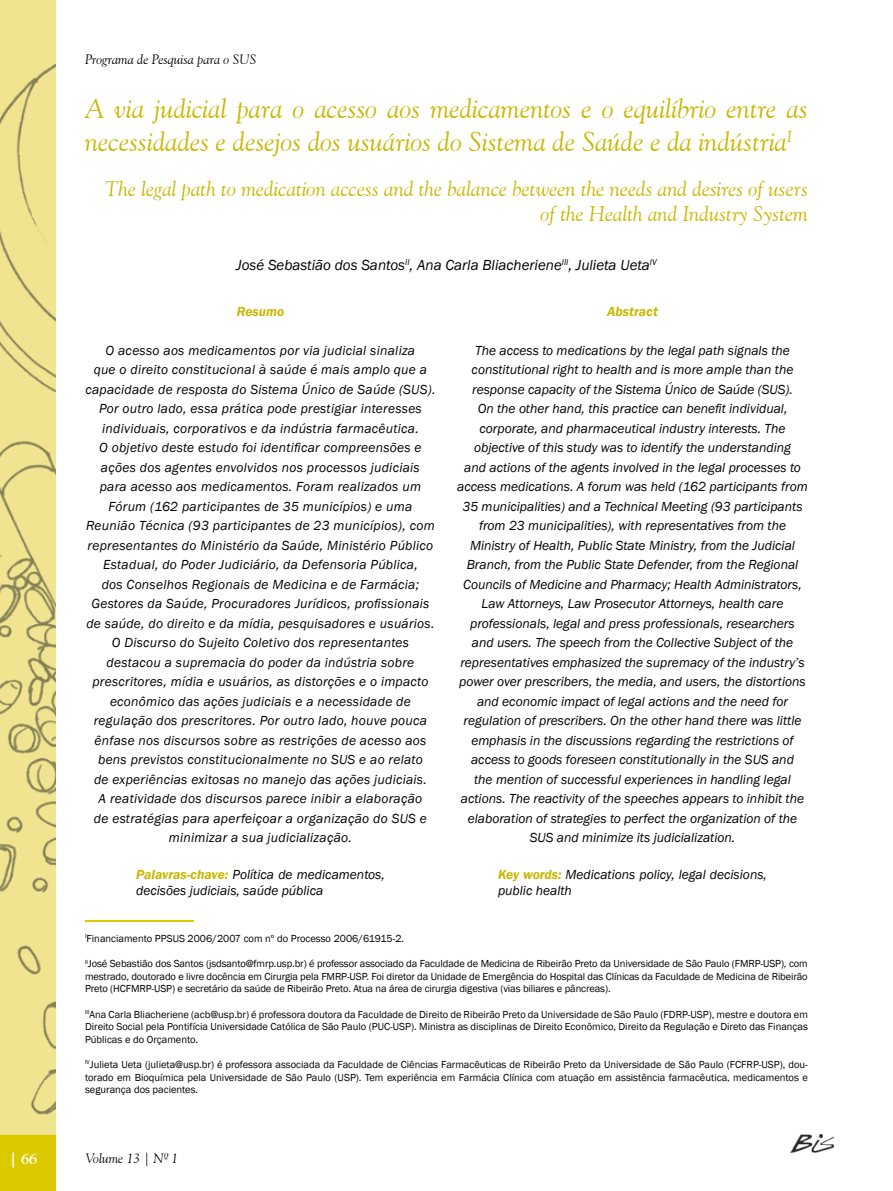
<style>
.page{position:relative;width:893px;height:1191px;background:#fff}
.page>*{position:absolute;margin:0;border:0;box-sizing:border-box;transform-origin:0 0}
.t1{font:italic 27px/32.4px "Goudy Old Style BT";color:#c9b700}
.t2{font:italic 21px/25.2px "Goudy Old Style BT";color:#c9b700;text-align:right}
.t3{font:italic 15px "Franklin Gothic";color:#000}
.t4{font:italic 700 15px "Goudy Old Style BT";color:#fff}
.t5{font:italic 13.5px/19.5px "Franklin Gothic";color:#000}
.t6{font:italic 13.5px/19.5px "Franklin Gothic";letter-spacing:.02em;color:#000;text-align:center}
.t7{font:italic 13.5px "Goudy Old Style BT";color:#000}
.t8{font:italic 600 13.5px "Franklin Gothic";color:#c9b700}
.t9{font:10.5px/12.6px "Franklin Gothic";color:#000;text-align:justify}
.s1{font-weight:600;color:#c9b700}
</style>
<div class="page">
<hr style="left:85px;top:920px;width:108px;height:1px;background:#ddc900">
<img style="left:790px;top:1134px;width:43px;height:18px">
<div style="left:0;top:0;width:55px;height:1191px;background:#ddc900"></div>
<img style="left:0;top:0;width:55px;height:1134px">
<p class="t4" style="left:10px;top:1149px;width:29px">| 66</p>
<p class="t7" style="left:85px;top:51px;width:173px">Programa de Pesquisa para o SUS</p>
<h1 class="t1" style="left:85px;top:92px;width:724px">A via judicial para o acesso aos medicamentos e o equilíbrio entre as necessidades e desejos dos usuários do Sistema de Saúde e da indústria<sup>I</sup></h1>
<h2 class="t2" style="left:105px;top:176px;width:705px">The legal path to medication access and the balance between the needs and desires of users of the Health and Industry System</h2>
<p class="t3" style="left:236px;top:256px;width:422px">José Sebastião dos Santos<sup>II</sup>, Ana Carla Bliacheriene<sup>III</sup>, Julieta Ueta<sup>IV</sup></p>
<p class="t8" style="left:237px;top:302px;width:49px">Resumo</p>
<p class="t6" style="left:85px;top:340px;width:351px">O acesso aos medicamentos por via judicial sinaliza<br>que o direito constitucional à saúde é mais amplo que a capacidade de resposta do Sistema Único de Saúde (SUS).<br>Por outro lado, essa prática pode prestigiar interesses individuais, corporativos e da indústria farmacêutica.<br>O objetivo deste estudo foi identificar compreensões e ações dos agentes envolvidos nos processos judiciais<br>para acesso aos medicamentos. Foram realizados um Fórum (162 participantes de 35 municípios) e uma Reunião Técnica (93 participantes de 23 municípios), com representantes do Ministério da Saúde, Ministério Público Estadual, do Poder Judiciário, da Defensoria Pública,<br>dos Conselhos Regionais de Medicina e de Farmácia; Gestores da Saúde, Procuradores Jurídicos, profissionais de saúde, do direito e da mídia, pesquisadores e usuários.<br>O Discurso do Sujeito Coletivo dos representantes destacou a supremacia do poder da indústria sobre prescritores, mídia e usuários, as distorções e o impacto econômico das ações judiciais e a necessidade de regulação dos prescritores. Por outro lado, houve pouca ênfase nos discursos sobre as restrições de acesso aos bens previstos constitucionalmente no SUS e ao relato<br>de experiências exitosas no manejo das ações judiciais.<br>A reatividade dos discursos parece inibir a elaboração<br>de estratégias para aperfeiçoar a organização do SUS e minimizar a sua judicialização.</p>
<p class="t5" style="left:136px;top:866px;width:250px;line-height:16.2px"><span class="s1">Palavras-chave:</span> Política de medicamentos, decisões judiciais, saúde pública</p>
<p class="t8" style="left:607px;top:302px;width:52px">Abstract</p>
<p class="t5" style="left:457px;top:340px;width:352px;text-align:center">The access to medications by the legal path signals the constitutional right to health and is more ample than the response capacity of the Sistema Único de Saúde (SUS).<br>On the other hand, this practice can benefit individual, corporate, and pharmaceutical industry interests. The objective of this study was to identify the understanding<br>and actions of the agents involved in the legal processes to access medications. A forum was held (162 participants from 35 municipalities) and a Technical Meeting (93 participants from 23 municipalities), with representatives from the Ministry of Health, Public State Ministry, from the Judicial Branch, from the Public State Defender, from the Regional Councils of Medicine and Pharmacy; Health Administrators, Law Attorneys, Law Prosecutor Attorneys, health care professionals, legal and press professionals, researchers<br>and users. The speech from the Collective Subject of the representatives emphasized the supremacy of the industry’s power over prescribers, the media, and users, the distortions and economic impact of legal actions and the need for regulation of prescribers. On the other hand there was little emphasis in the discussions regarding the restrictions of access to goods foreseen constitutionally in the SUS and<br>the mention of successful experiences in handling legal actions. The reactivity of the speeches appears to inhibit the elaboration of strategies to perfect the organization of the SUS and minimize its judicialization.</p>
<p class="t5" style="left:498px;top:867px;width:270px;line-height:16.2px"><span class="s1">Key words:</span> Medications policy, legal decisions, public health</p>
<p class="t9" style="left:85px;top:932px;width:321px"><sup>I</sup>Financiamento PPSUS 2006/2007 com nº do Processo 2006/61915-2.</p>
<p class="t9" style="left:85px;top:957px;width:724px"><sup>II</sup>José Sebastião dos Santos (jsdsanto@fmrp.usp.br) é professor associado da Faculdade de Medicina de Ribeirão Preto da Universidade de São Paulo (FMRP-USP), com mestrado, doutorado e livre docência em Cirurgia pela FMRP-USP. Foi diretor da Unidade de Emergência do Hospital das Clínicas da Faculdade de Medicina de Ribeirão Preto (HCFMRP-USP) e secretário da saúde de Ribeirão Preto. Atua na área de cirurgia digestiva (vias biliares e pâncreas).</p>
<p class="t9" style="left:85px;top:1008px;width:724px"><sup>III</sup>Ana Carla Bliacheriene (acb@usp.br) é professora doutora da Faculdade de Direito de Ribeirão Preto da Universidade de São Paulo (FDRP-USP), mestre e doutora em Direito Social pela Pontifícia Universidade Católica de São Paulo (PUC-USP). Ministra as disciplinas de Direito Econômico, Direito da Regulação e Direto das Finanças Públicas e do Orçamento.</p>
<p class="t9" style="left:85px;top:1058px;width:724px"><sup>IV</sup>Julieta Ueta (julieta@usp.br) é professora associada da Faculdade de Ciências Farmacêuticas de Ribeirão Preto da Universidade de São Paulo (FCFRP-USP), dou&shy;torado em Bioquímica pela Universidade de São Paulo (USP). Tem experiência em Farmácia Clínica com atuação em assistência farmacêutica, medicamentos e segurança dos pacientes.</p>
<p class="t7" style="left:86px;top:1149px;width:94px">Volume 13 | Nº 1</p>
</div>
